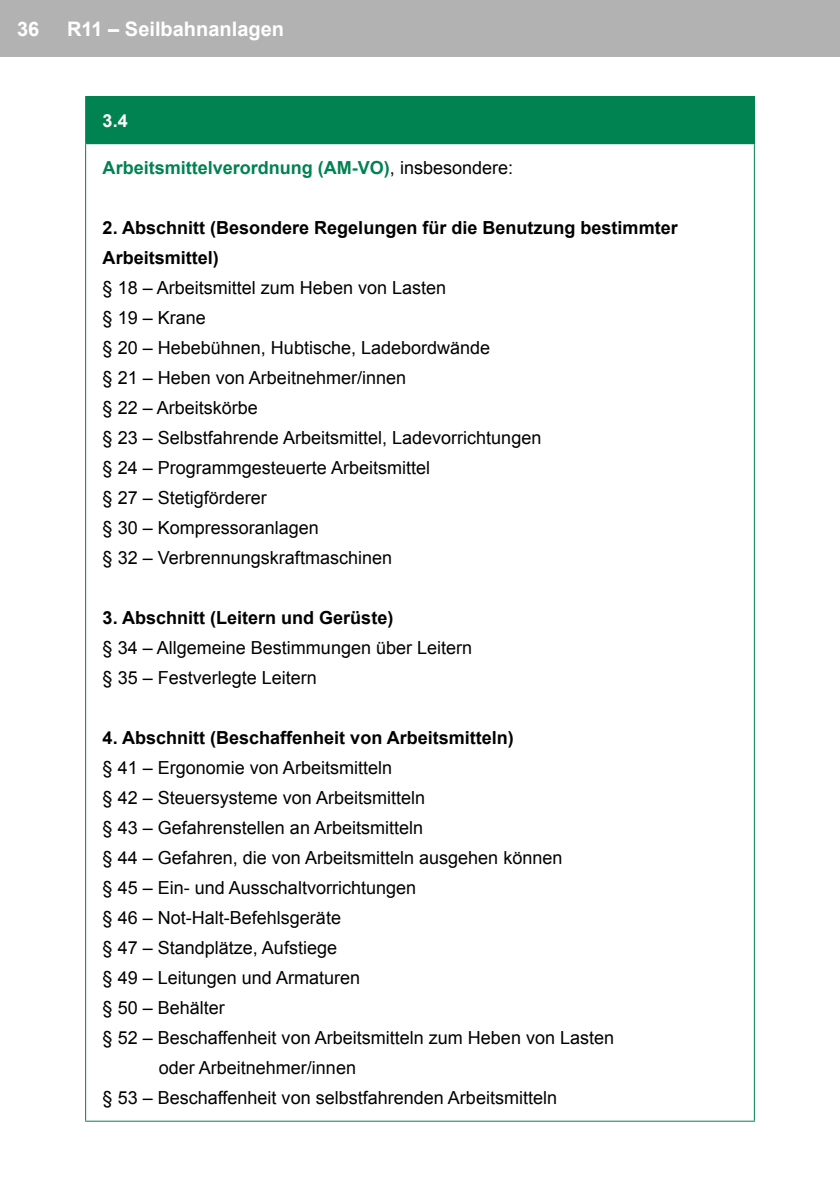
<style>
.page{position:relative;width:840px;height:1191px;background:#fff}
.page>*{position:absolute;margin:0;border:0;box-sizing:border-box;transform-origin:0 0}
.t1{font:700 20px "Arial";color:#fff}
.t2{font:18px/30px "Arial";color:#000}
.t3{font:700 18px/30px "Arial";color:#000}
.t4{font:700 18px "Arial";color:#008251}
.t5{font:700 18px "Arial";color:#fff}
.s1{font-weight:400;color:#000}
</style>
<div class="page">
<div style="left:0;top:0;width:839px;height:57px;background:#b3b2b2"></div>
<div style="left:86px;top:97px;width:668px;height:47px;background:#008251"></div>
<hr style="left:85px;top:96px;width:669px;height:1px;background:#008251">
<hr style="left:85px;top:1120px;width:669px;height:1px;background:#008251">
<hr style="left:85px;top:143px;width:669px;height:1px;background:#008251">
<hr style="left:85px;top:144px;width:1px;height:976px;background:#008251">
<hr style="left:85px;top:97px;width:1px;height:46px;background:#008251">
<hr style="left:753px;top:144px;width:1px;height:976px;background:#008251">
<p class="t1" style="left:17px;top:15px;width:24px">36</p>
<p class="t1" style="left:67px;top:15px;width:218px">R11 – Seilbahnanlagen</p>
<p class="t5" style="left:103px;top:108px;width:27px">3.4</p>
<p class="t4" style="left:103px;top:155px;width:412px">Arbeitsmittelverordnung (AM-VO)<span class="s1">, insbesondere:</span></p>
<p class="t3" style="left:103px;top:213px;width:576px">2. Abschnitt (Besondere Regelungen für die Benutzung bestimmter<br>Arbeitsmittel)</p>
<p class="t2" style="left:103px;top:273px;width:440px">§ 18 – Arbeitsmittel zum Heben von Lasten<br>§ 19 – Krane<br>§ 20 – Hebebühnen, Hubtische, Ladebordwände<br>§ 21 – Heben von Arbeitnehmer/innen<br>§ 22 – Arbeitskörbe<br>§ 23 – Selbstfahrende Arbeitsmittel, Ladevorrichtungen § 24 – Programmgesteuerte Arbeitsmittel<br>§ 27 – Stetigförderer<br>§ 30 – Kompressoranlagen<br>§ 32 – Verbrennungskraftmaschinen</p>
<p class="t3" style="left:103px;top:603px;width:292px">3. Abschnitt (Leitern und Gerüste)</p>
<p class="t2" style="left:103px;top:633px;width:371px">§ 34 – Allgemeine Bestimmungen über Leitern § 35 – Festverlegte Leitern</p>
<p class="t3" style="left:103px;top:723px;width:412px">4. Abschnitt (Beschaffenheit von Arbeitsmitteln)</p>
<p class="t2" style="left:103px;top:753px;width:291px">§ 41 – Ergonomie von Arbeitsmitteln</p>
<p class="t2" style="left:103px;top:783px;width:324px">§ 42 – Steuersysteme von Arbeitsmitteln</p>
<p class="t2" style="left:103px;top:813px;width:322px">§ 43 – Gefahrenstellen an Arbeitsmitteln</p>
<p class="t2" style="left:103px;top:843px;width:461px">§ 44 – Gefahren, die von Arbeitsmitteln ausgehen können</p>
<p class="t2" style="left:103px;top:873px;width:315px">§ 45 – Ein- und Ausschaltvorrichtungen</p>
<p class="t2" style="left:103px;top:903px;width:240px">§ 46 – Not-Halt-Befehlsgeräte</p>
<p class="t2" style="left:103px;top:933px;width:236px">§ 47 – Standplätze, Aufstiege</p>
<p class="t2" style="left:103px;top:963px;width:259px">§ 49 – Leitungen und Armaturen</p>
<p class="t2" style="left:103px;top:993px;width:124px">§ 50 – Behälter</p>
<p class="t2" style="left:103px;top:1023px;width:512px">§ 52 – Beschaffenheit von Arbeitsmitteln zum Heben von Lasten</p>
<p class="t2" style="left:159px;top:1053px;width:199px">oder Arbeitnehmer/innen</p>
<p class="t2" style="left:103px;top:1083px;width:455px">§ 53 – Beschaffenheit von selbstfahrenden Arbeitsmitteln</p>
</div>
